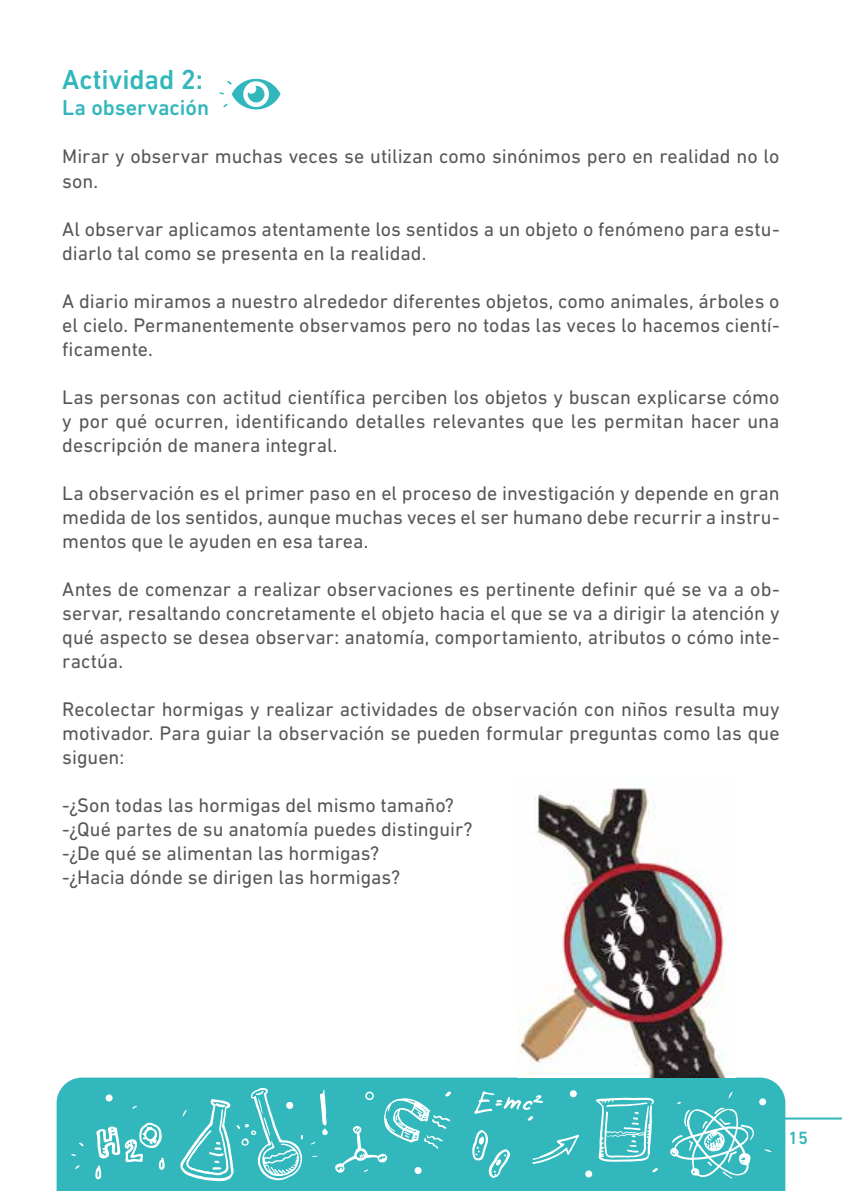
<style>
.page{position:relative;width:842px;height:1191px;background:#fff}
.page>*{position:absolute;margin:0;border:0;box-sizing:border-box;transform-origin:0 0}
.t1{font:500 28px "DIN Next LT Pro";color:#31b7bc}
.t2{font:500 22px "DIN Next LT Pro";color:#31b7bc}
.t3{font:20px/24px "DIN Next LT Pro";color:#575756;text-align:justify}
.t4{font:500 18px "DIN Next LT Pro";color:#31b7bc}
</style>
<div class="page">
<div style="left:57px;top:1077px;width:728px;height:114px;background:#31b7bc"></div>
<div style="left:585px;top:1170px;width:7px;height:7px;background:#fff;border-radius:50%"></div>
<div style="left:570px;top:1090px;width:7px;height:7px;background:#fff;border-radius:50%"></div>
<div style="left:106px;top:1094px;width:7px;height:7px;background:#fff;border-radius:50%"></div>
<div style="left:759px;top:1098px;width:7px;height:7px;background:#fff;border-radius:50%"></div>
<svg style="left:75px;top:1165px;width:5px;height:4px"></svg>
<svg style="left:71px;top:1153px;width:6px;height:3px"></svg>
<svg style="left:79px;top:1142px;width:5px;height:4px"></svg>
<svg style="left:311px;top:1141px;width:5px;height:3px"></svg>
<svg style="left:312px;top:1155px;width:6px;height:2px"></svg>
<svg style="left:132px;top:1106px;width:5px;height:3px"></svg>
<svg style="left:764px;top:1149px;width:8px;height:3px"></svg>
<svg style="left:652px;top:1168px;width:6px;height:4px"></svg>
<svg style="left:532px;top:1134px;width:47px;height:30px"></svg>
<svg style="left:335px;top:1090px;width:117px;height:83px;background:#4abfc4"></svg>
<svg style="left:596px;top:1097px;width:58px;height:64px;background:#66c9cd"></svg>
<svg style="left:472px;top:1129px;width:38px;height:49px;background:#5ac5c9"></svg>
<svg style="left:670px;top:1091px;width:84px;height:87px;background:#5cc6ca"></svg>
<svg style="left:320px;top:1089px;width:8px;height:46px"></svg>
<svg style="left:474px;top:1091px;width:69px;height:29px;background:#53c2c7"></svg>
<svg style="left:180px;top:1087px;width:123px;height:94px;background:#53c3c7"></svg>
<svg style="left:95px;top:1122px;width:70px;height:57px"></svg>
<hr style="left:783px;top:1117px;width:59px;height:2px;background:#31b7bc">
<img style="left:517px;top:788px;width:208px;height:289px">
<svg style="left:219px;top:79px;width:62px;height:30px"></svg>
<h1 class="t1" style="left:62px;top:63px;width:142px">Actividad 2:</h1>
<p class="t2" style="left:62px;top:95px;width:148px">La observación</p>
<p class="t3" style="left:62px;top:144px;width:719px">Mirar y observar muchas veces se utilizan como sinónimos pero en realidad no lo son.</p>
<p class="t3" style="left:62px;top:216px;width:719px">Al observar aplicamos atentamente los sentidos a un objeto o fenómeno para estu&shy;diarlo tal como se presenta en la realidad.</p>
<p class="t3" style="left:62px;top:288px;width:719px">A diario miramos a nuestro alrededor diferentes objetos, como animales, árboles o el cielo. Permanentemente observamos pero no todas las veces lo hacemos cientí&shy;ficamente.</p>
<p class="t3" style="left:62px;top:384px;width:719px">Las personas con actitud científica perciben los objetos y buscan explicarse cómo y por qué ocurren, identificando detalles relevantes que les permitan hacer una descripción de manera integral.</p>
<p class="t3" style="left:62px;top:480px;width:719px">La observación es el primer paso en el proceso de investigación y depende en gran medida de los sentidos, aunque muchas veces el ser humano debe recurrir a instru&shy;mentos que le ayuden en esa tarea.</p>
<p class="t3" style="left:62px;top:576px;width:719px">Antes de comenzar a realizar observaciones es pertinente definir qué se va a ob&shy;servar, resaltando concretamente el objeto hacia el que se va a dirigir la atención y qué aspecto se desea observar: anatomía, comportamiento, atributos o cómo inte&shy;ractúa.</p>
<p class="t3" style="left:62px;top:696px;width:719px">Recolectar hormigas y realizar actividades de observación con niños resulta muy motivador. Para guiar la observación se pueden formular preguntas como las que siguen:</p>
<p class="t3" style="left:62px;top:792px;width:412px;text-align:left">-¿Son todas las hormigas del mismo tamaño? -¿Qué partes de su anatomía puedes distinguir? -¿De qué se alimentan las hormigas?<br>-¿Hacia dónde se dirigen las hormigas?</p>
<p class="t4" style="left:788px;top:1127px;width:21px">15</p>
</div>
